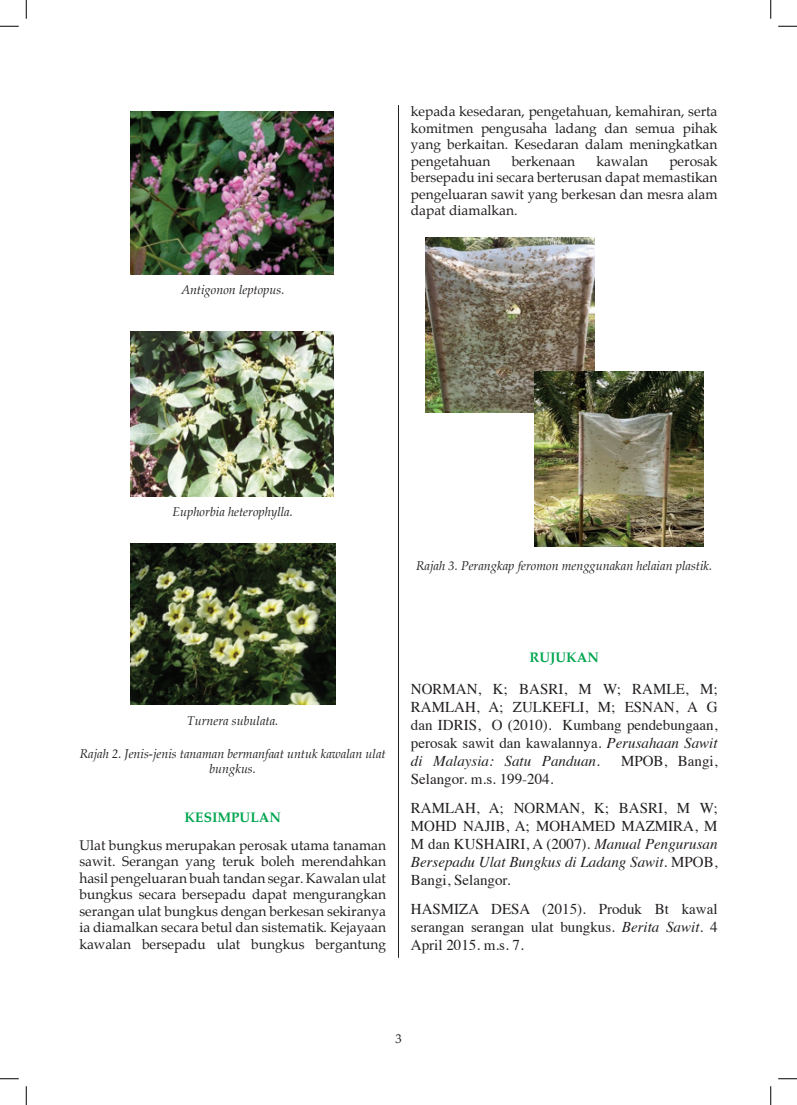
<style>
.page{position:relative;width:797px;height:1105px;background:#fff}
.page>*{position:absolute;margin:0;border:0;box-sizing:border-box;transform-origin:0 0}
.t1{font:15px/18px "Times";color:#231f20;text-align:justify}
.t2{font:13.75px/16.5px "Palatino";color:#231f20;text-align:justify}
.t3{font:700 13.75px "Palatino";color:#00a54f}
.t4{font:italic 12.5px/15px "Palatino";color:#231f20;text-align:center}
.t5{font:12.5px "Palatino";color:#231f20}
.s1{font-style:italic}
</style>
<div class="page">
<img style="left:130px;top:111px;width:204px;height:164px">
<img style="left:130px;top:544px;width:205px;height:161px">
<img style="left:130px;top:332px;width:204px;height:164px">
<hr style="left:398px;top:105px;width:1px;height:853px;background:#231f20">
<img style="left:425px;top:238px;width:169px;height:175px">
<img style="left:534px;top:371px;width:169px;height:175px">
<svg style="left:0;top:25px;width:19px;height:2px"></svg>
<svg style="left:778px;top:25px;width:19px;height:2px"></svg>
<svg style="left:0;top:1078px;width:19px;height:1px"></svg>
<svg style="left:778px;top:1078px;width:19px;height:1px"></svg>
<svg style="left:25px;top:0;width:2px;height:19px"></svg>
<svg style="left:25px;top:1086px;width:2px;height:19px"></svg>
<svg style="left:770px;top:0;width:1px;height:19px"></svg>
<svg style="left:770px;top:1086px;width:1px;height:19px"></svg>
<p class="t4" style="left:181px;top:282px;width:105px">Antigonon leptopus.</p>
<p class="t2" style="left:411px;top:104px;width:308px">kepada kesedaran, pengetahuan, kemahiran, serta komitmen pengusaha ladang dan semua pihak yang berkaitan. Kesedaran dalam meningkatkan pengetahuan</p>
<p class="t2" style="left:411px;top:153px;width:308px;text-indent:258px">perosak bersepadu ini secara berterusan dapat memastikan pengeluaran sawit yang berkesan dan mesra alam dapat diamalkan.</p>
<p class="t2" style="left:511px;top:153px;width:65px">berkenaan</p>
<p class="t2" style="left:596px;top:153px;width:53px">kawalan</p>
<p class="t4" style="left:172px;top:504px;width:122px">Euphorbia heterophylla.</p>
<p class="t4" style="left:416px;top:558px;width:297px">Rajah 3. Perangkap feromon menggunakan helaian plastik.</p>
<p class="t4" style="left:187px;top:713px;width:93px">Turnera subulata.</p>
<p class="t4" style="left:80px;top:746px;width:307px">Rajah 2. Jenis-jenis tanaman bermanfaat untuk kawalan ulat bungkus.</p>
<p class="t3" style="left:185px;top:810px;width:98px">KESIMPULAN</p>
<p class="t2" style="left:79px;top:837px;width:308px">Ulat bungkus merupakan perosak utama tanaman sawit. Serangan yang teruk boleh merendahkan hasil pengeluaran buah tandan segar. Kawalan ulat bungkus secara bersepadu dapat mengurangkan serangan ulat bungkus dengan berkesan sekiranya ia diamalkan secara betul dan sistematik. Kejayaan kawalan bersepadu ulat bungkus bergantung</p>
<p class="t3" style="left:529px;top:650px;width:71px">RUJUKAN</p>
<p class="t1" style="left:411px;top:679px;width:308px">NORMAN, K; BASRI, M W; RAMLE, M; RAMLAH, A; ZULKEFLI, M; ESNAN, A G dan IDRIS, O (2010). Kumbang pendebungaan, perosak sawit dan kawalannya. <span class="s1">Perusahaan Sawit di Malaysia: Satu Panduan</span>.</p>
<p class="t1" style="left:621px;top:751px;width:98px">MPOB, Bangi,</p>
<p class="t1" style="left:411px;top:764px;width:308px;line-height:28.6px">Selangor. m.s. 199-204.<br>RAMLAH, A; NORMAN, K; BASRI, M W;</p>
<p class="t1" style="left:411px;top:816px;width:308px">MOHD NAJIB, A; MOHAMED MAZMIRA, M M dan KUSHAIRI, A (2007). <span class="s1">Manual Pengurusan Bersepadu Ulat Bungkus di Ladang Sawit</span>. MPOB, Bangi, Selangor.</p>
<p class="t1" style="left:411px;top:898px;width:308px">HASMIZA DESA (2015). Produk Bt kawal serangan serangan ulat bungkus. <span class="s1">Berita Sawit</span>. 4<br>April 2015. m.s. 7.</p>
<p class="t5" style="left:395px;top:1031px;width:8px">3</p>
</div>
